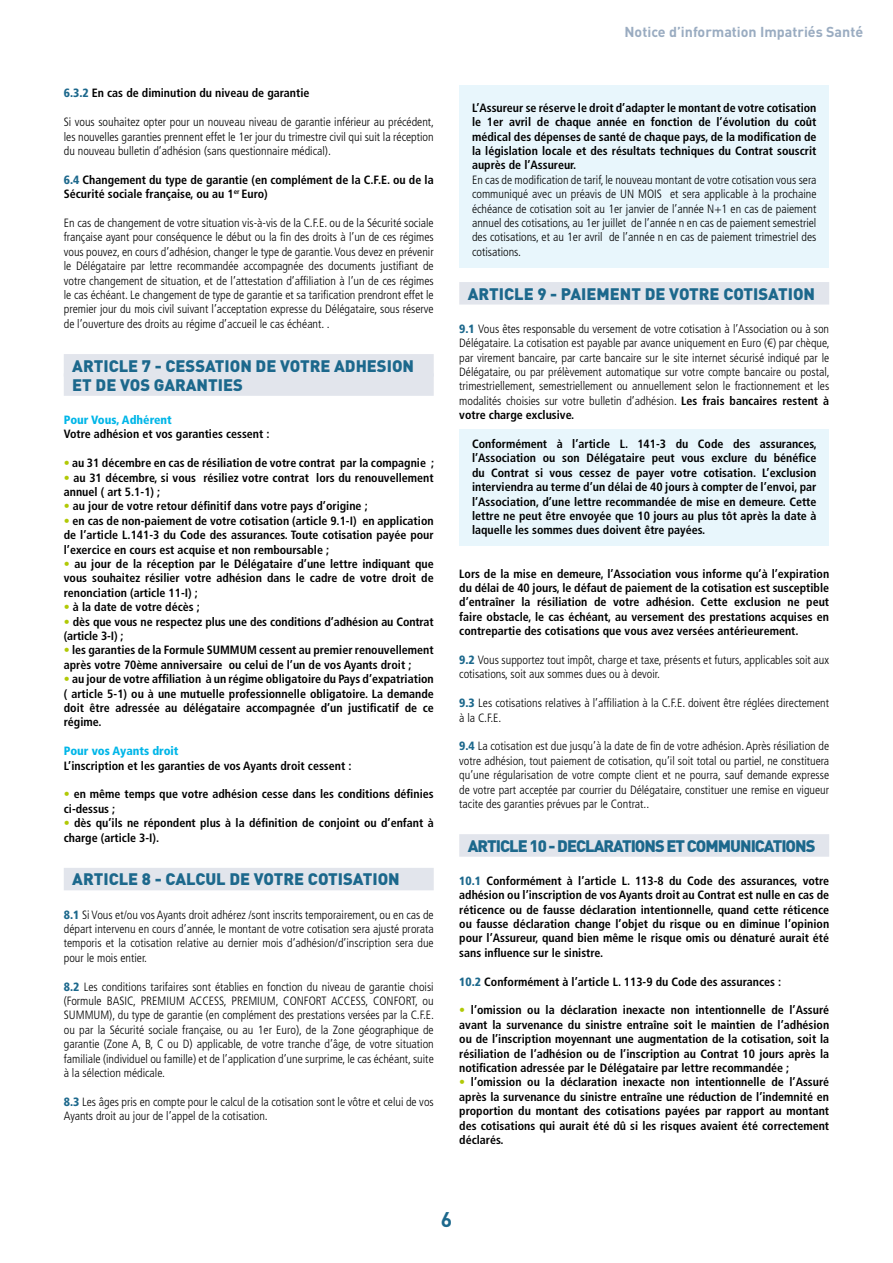
<style>
.page{position:relative;width:893px;height:1263px;background:#fff}
.page>*{position:absolute;margin:0;border:0;box-sizing:border-box;transform-origin:0 0}
.t1{font:700 21px "DIN";color:#1c688c}
.t2{font:900 16.5px/19.2px "DIN";color:#1c688c}
.t3{font:900 16.5px "DIN";letter-spacing:-.06em;color:#1c688c}
.t4{font:700 14.25px "DIN";color:#9aacc1}
.t5{font:700 condensed 12px/14.4px "Frutiger LT Std";color:#000;text-align:justify}
.t6{font:300 condensed 12px/14.4px "Frutiger LT Std";color:#000;text-align:justify}
.t7{font:900 condensed 12px "Frutiger LT Std";color:#00b6e8}
.s1{font-weight:900;color:#1c688c}
.s2{color:#b1c906}
.s3{font-weight:700}
</style>
<div class="page">
<div style="left:459px;top:85px;width:370px;height:183px;background:#e8f6fc"></div>
<div style="left:459px;top:429px;width:370px;height:117px;background:#e8f6fc"></div>
<div style="left:64px;top:354px;width:370px;height:23px;background:#e2e5ec"></div>
<div style="left:64px;top:373px;width:370px;height:23px;background:#e2e5ec"></div>
<div style="left:64px;top:868px;width:370px;height:22px;background:#e2e5ec"></div>
<div style="left:459px;top:282px;width:370px;height:23px;background:#e2e5ec"></div>
<div style="left:459px;top:834px;width:370px;height:23px;background:#e2e5ec"></div>
<p class="t5" style="left:64px;top:87px;width:247px"><span class="s1">6.3.2</span> En cas de diminution du niveau de garantie</p>
<p class="t6" style="left:64px;top:115px;width:372px">Si vous souhaitez opter pour un nouveau niveau de garantie inférieur au précédent, les nouvelles garanties prennent effet le 1er jour du trimestre civil qui suit la réception du nouveau bulletin d’adhésion (sans questionnaire médical).</p>
<p class="t5" style="left:64px;top:173px;width:371px"><span class="s1">6.4</span> Changement du type de garantie (en complément de la C.F.E. ou de la<br>Sécurité sociale française, ou au 1<sup>er</sup> Euro)</p>
<p class="t6" style="left:64px;top:216px;width:371px">En cas de changement de votre situation vis-à-vis de la C.F.E. ou de la Sécurité sociale française ayant pour conséquence le début ou la fin des droits à l’un de ces régimes vous pouvez, en cours d’adhésion, changer le type de garantie. Vous devez en prévenir le Délégataire par lettre recommandée accompagnée des documents justifiant de votre changement de situation, et de l’attestation d’affiliation à l’un de ces régimes le cas échéant. Le changement de type de garantie et sa tarification prendront effet le premier jour du mois civil suivant l’acceptation expresse du Délégataire, sous réserve de l’ouverture des droits au régime d’accueil le cas échéant. .</p>
<h2 class="t2" style="left:72px;top:357px;width:343px">ARTICLE 7 - CESSATION DE VOTRE ADHESION<br>ET DE VOS GARANTIES</h2>
<p class="t7" style="left:64px;top:413px;width:110px">Pour Vous, Adhérent</p>
<p class="t5" style="left:64px;top:428px;width:207px">Votre adhésion et vos garanties cessent :</p>
<p class="t5" style="left:64px;top:457px;width:372px"><span class="s2">•</span> au 31 décembre en cas de résiliation de votre contrat par la compagnie ;</p>
<p class="t5" style="left:64px;top:471px;width:371px"><span class="s2">•</span> au 31 décembre, si vous résiliez votre contrat lors du renouvellement annuel ( art 5.1-1) ;</p>
<p class="t5" style="left:64px;top:500px;width:306px"><span class="s2">•</span> au jour de votre retour définitif dans votre pays d’origine ;</p>
<p class="t5" style="left:64px;top:514px;width:371px"><span class="s2">•</span> en cas de non-paiement de votre cotisation (article 9.1-I) en application de l’article L.141-3 du Code des assurances. Toute cotisation payée pour l’exercice en cours est acquise et non remboursable ;</p>
<p class="t5" style="left:64px;top:558px;width:371px"><span class="s2">•</span> au jour de la réception par le Délégataire d’une lettre indiquant que vous souhaitez résilier votre adhésion dans le cadre de votre droit de renonciation (article 11-I) ;</p>
<p class="t5" style="left:64px;top:601px;width:138px"><span class="s2">•</span> à la date de votre décès ;</p>
<p class="t5" style="left:64px;top:615px;width:371px"><span class="s2">•</span> dès que vous ne respectez plus une des conditions d’adhésion au Contrat (article 3-I) ;</p>
<p class="t5" style="left:64px;top:644px;width:371px"><span class="s2">•</span> les garanties de la Formule SUMMUM cessent au premier renouvellement après votre 70ème anniversaire ou celui de l’un de vos Ayants droit ;</p>
<p class="t5" style="left:64px;top:673px;width:371px"><span class="s2">•</span> au jour de votre affiliation à un régime obligatoire du Pays d’expatriation ( article 5-1) ou à une mutuelle professionnelle obligatoire. La demande doit être adressée au délégataire accompagnée d’un justificatif de ce régime.</p>
<p class="t7" style="left:64px;top:744px;width:116px">Pour vos Ayants droit</p>
<p class="t5" style="left:64px;top:759px;width:289px">L’inscription et les garanties de vos Ayants droit cessent :</p>
<p class="t5" style="left:64px;top:788px;width:371px"><span class="s2">•</span> en même temps que votre adhésion cesse dans les conditions définies ci-dessus ;</p>
<p class="t5" style="left:64px;top:817px;width:371px"><span class="s2">•</span> dès qu’ils ne répondent plus à la définition de conjoint ou d’enfant à charge (article 3-I).</p>
<h2 class="t2" style="left:72px;top:871px;width:329px">ARTICLE 8 - CALCUL DE VOTRE COTISATION</h2>
<p class="t6" style="left:64px;top:907px;width:371px"><span class="s1">8.1</span> Si Vous et/ou vos Ayants droit adhérez /sont inscrits temporairement, ou en cas de départ intervenu en cours d’année, le montant de votre cotisation sera ajusté prorata temporis et la cotisation relative au dernier mois d’adhésion/d’inscription sera due pour le mois entier.</p>
<p class="t6" style="left:64px;top:979px;width:372px"><span class="s1">8.2</span> Les conditions tarifaires sont établies en fonction du niveau de garantie choisi (Formule BASIC, PREMIUM ACCESS, PREMIUM, CONFORT ACCESS, CONFORT, ou SUMMUM), du type de garantie (en complément des prestations versées par la C.F.E. ou par la Sécurité sociale française, ou au 1er Euro), de la Zone géographique de garantie (Zone A, B, C ou D) applicable, de votre tranche d’âge, de votre situation familiale (individuel ou famille) et de l’application d’une surprime, le cas échéant, suite à la sélection médicale.</p>
<p class="t6" style="left:64px;top:1095px;width:371px"><span class="s1">8.3</span> Les âges pris en compte pour le calcul de la cotisation sont le vôtre et celui de vos<br>Ayants droit au jour de l’appel de la cotisation.</p>
<p class="t4" style="left:624px;top:26px;width:240px">Notice d’information Impatriés Santé</p>
<p class="t5" style="left:472px;top:101px;width:346px">L’Assureur se réserve le droit d’adapter le montant de votre cotisation le 1er avril de chaque année en fonction de l’évolution du coût médical des dépenses de santé de chaque pays, de la modification de la législation locale et des résultats techniques du Contrat souscrit auprès de l’Assureur.</p>
<p class="t6" style="left:472px;top:173px;width:346px">En cas de modification de tarif, le nouveau montant de votre cotisation vous sera communiqué avec un préavis de UN MOIS et sera applicable à la prochaine échéance de cotisation soit au 1er janvier de l’année N+1 en cas de paiement annuel des cotisations, au 1er juillet de l’année n en cas de paiement semestriel des cotisations, et au 1er avril de l’année n en cas de paiement trimestriel des cotisations.</p>
<h2 class="t2" style="left:468px;top:285px;width:349px">ARTICLE 9 - PAIEMENT DE VOTRE COTISATION</h2>
<p class="t6" style="left:459px;top:322px;width:372px"><span class="s1">9.1</span> Vous êtes responsable du versement de votre cotisation à l’Association ou à son Délégataire. La cotisation est payable par avance uniquement en Euro (€) par chèque, par virement bancaire, par carte bancaire sur le site internet sécurisé indiqué par le Délégataire, ou par prélèvement automatique sur votre compte bancaire ou postal, trimestriellement, semestriellement ou annuellement selon le fractionnement et les modalités choisies sur votre bulletin d’adhésion. <span class="s3">Les frais bancaires restent à votre charge exclusive.</span></p>
<p class="t5" style="left:472px;top:437px;width:346px">Conformément à l’article L. 141-3 du Code des assurances, l’Association ou son Délégataire peut vous exclure du bénéfice du Contrat si vous cessez de payer votre cotisation. L’exclusion interviendra au terme d’un délai de 40 jours à compter de l’envoi, par l’Association, d’une lettre recommandée de mise en demeure. Cette lettre ne peut être envoyée que 10 jours au plus tôt après la date à laquelle les sommes dues doivent être payées.</p>
<p class="t5" style="left:459px;top:567px;width:371px">Lors de la mise en demeure, l’Association vous informe qu’à l’expiration du délai de 40 jours, le défaut de paiement de la cotisation est susceptible d’entraîner la résiliation de votre adhésion. Cette exclusion ne peut faire obstacle, le cas échéant, au versement des prestations acquises en contrepartie des cotisations que vous avez versées antérieurement.</p>
<p class="t6" style="left:459px;top:653px;width:371px"><span class="s1">9.2</span> Vous supportez tout impôt, charge et taxe, présents et futurs, applicables soit aux cotisations, soit aux sommes dues ou à devoir.</p>
<p class="t6" style="left:459px;top:696px;width:371px"><span class="s1">9.3</span> Les cotisations relatives à l’affiliation à la C.F.E. doivent être réglées directement à la C.F.E.</p>
<p class="t6" style="left:459px;top:739px;width:371px"><span class="s1">9.4</span> La cotisation est due jusqu’à la date de fin de votre adhésion. Après résiliation de votre adhésion, tout paiement de cotisation, qu’il soit total ou partiel, ne constituera qu’une régularisation de votre compte client et ne pourra, sauf demande expresse de votre part acceptée par courrier du Délégataire, constituer une remise en vigueur tacite des garanties prévues par le Contrat..</p>
<h2 class="t3" style="left:468px;top:839px;width:349px">ARTICLE 10 - DECLARATIONS ET COMMUNICATIONS</h2>
<p class="t5" style="left:459px;top:874px;width:371px"><span class="s1">10.1</span> Conformément à l’article L. 113-8 du Code des assurances, votre adhésion ou l’inscription de vos Ayants droit au Contrat est nulle en cas de réticence ou de fausse déclaration intentionnelle, quand cette réticence ou fausse déclaration change l’objet du risque ou en diminue l’opinion pour l’Assureur, quand bien même le risque omis ou dénaturé aurait été sans influence sur le sinistre.</p>
<p class="t5" style="left:459px;top:975px;width:323px"><span class="s1">10.2</span> Conformément à l’article L. 113-9 du Code des assurances :</p>
<p class="t5" style="left:459px;top:1004px;width:371px"><span class="s2">•</span> l’omission ou la déclaration inexacte non intentionnelle de l’Assuré avant la survenance du sinistre entraîne soit le maintien de l’adhésion ou de l’inscription moyennant une augmentation de la cotisation, soit la résiliation de l’adhésion ou de l’inscription au Contrat 10 jours après la notification adressée par le Délégataire par lettre recommandée ;</p>
<p class="t5" style="left:459px;top:1076px;width:371px"><span class="s2">•</span> l’omission ou la déclaration inexacte non intentionnelle de l’Assuré après la survenance du sinistre entraîne une réduction de l’indemnité en proportion du montant des cotisations payées par rapport au montant des cotisations qui aurait été dû si les risques avaient été correctement déclarés.</p>
<h1 class="t1" style="left:441px;top:1211px;width:13px">6</h1>
</div>
